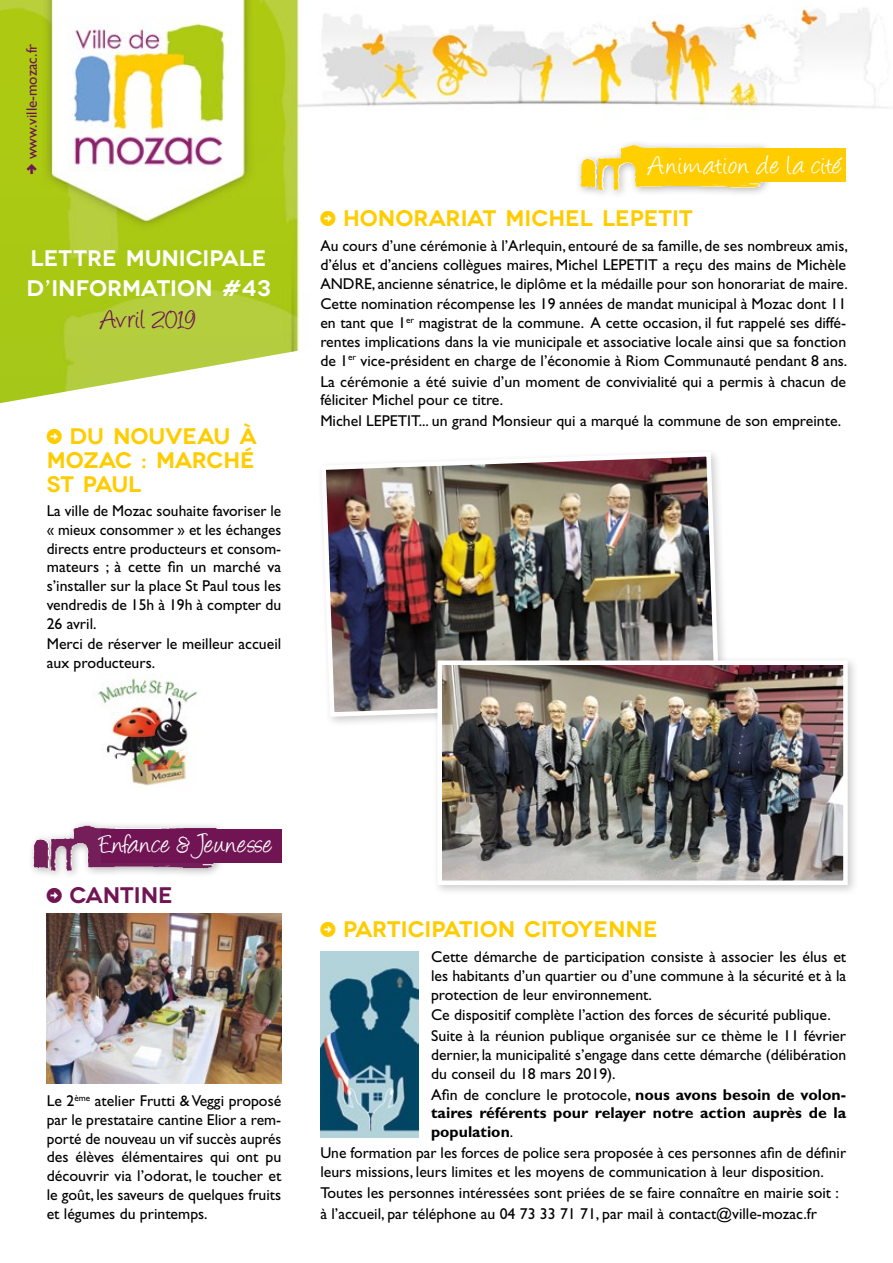
<style>
.page{position:relative;width:893px;height:1263px;background:#fff}
.page>*{position:absolute;margin:0;border:0;box-sizing:border-box;transform-origin:0 0}
.t1{font:30px "Angelina";letter-spacing:.03em;color:#fff}
.t2{font:30px "Angelina";color:#701454}
.t3{font:600 22.5px/24px "Novecentowide";color:#fc0;text-align:justify}
.t4{font:600 22.5px/30px "Novecentowide";color:#fff}
.t5{font:600 22.5px "Novecentowide";color:#701454}
.t6{font:15.75px/18.8px "Gill Sans Std";color:#000}
.t7{font:700 15.75px/18.8px "Gill Sans Std";color:#000;text-align:justify}
.t8{font:15px "Gill Sans";color:#701454}
.s1{font-family:"Iconic Stroke"}
.s2{font-family:"Iconic Stroke";font-weight:400}
.s3{font-weight:400}
</style>
<div class="page">
<img style="left:0;top:0;width:889px;height:403px">
<div style="left:317px;top:447px;width:413px;height:280px;background:#000;opacity:.2"></div>
<img style="left:319px;top:450px;width:403px;height:269px">
<div style="left:432px;top:655px;width:427px;height:241px;background:#000;opacity:.2"></div>
<img style="left:442px;top:665px;width:401px;height:215px">
<div style="left:437px;top:660px;width:411px;height:225px;border:4px solid #fff"></div>
<div style="left:575px;top:139px;width:199px;height:61px;background:#000;opacity:.3"></div>
<img style="left:581px;top:145px;width:183px;height:45px">
<div style="left:665px;top:149px;width:181px;height:33px;background:#fc0"></div>
<img style="left:320px;top:951px;width:98px;height:186px">
<img style="left:97px;top:673px;width:100px;height:113px">
<div style="left:28px;top:819px;width:198px;height:61px;background:#000;opacity:.3"></div>
<img style="left:33px;top:825px;width:184px;height:45px">
<div style="left:101px;top:829px;width:181px;height:33px;background:#701454"></div>
<img style="left:47px;top:913px;width:234px;height:171px">
<p class="t8" style="left:23px;top:174px;width:132px;rotate:-90deg"><span class="s1">4</span> www.ville-mozac.fr</p>
<h2 class="t4" style="left:27px;top:243px;width:246px">LETTRE MUNICIPALE<br>D’INFORMATION #43</h2>
<h1 class="t2" style="left:101px;top:306px;width:97px">Avril 2019</h1>
<h2 class="t3" style="left:47px;top:425px;width:212px"><span class="s2">$</span> DU NOUVEAU À MOZAC : MARCHÉ ST PAUL</h2>
<p class="t6" style="left:47px;top:501px;width:236px;text-align:justify">La ville de Mozac souhaite favoriser le « mieux consommer » et les échanges directs entre producteurs et consom&shy;mateurs ; à cette fin un marché va s’installer sur la place St Paul tous les vendredis de 15h à 19h à compter du 26 avril.</p>
<p class="t6" style="left:47px;top:635px;width:236px">Merci de réserver le meilleur accueil aux producteurs.</p>
<h1 class="t1" style="left:648px;top:152px;width:195px">Animation de la cité</h1>
<h2 class="t3" style="left:320px;top:207px;width:374px"><span class="s2">$</span> HONORARIAT MICHEL LEPETIT</h2>
<p class="t6" style="left:320px;top:236px;width:529px;text-align:justify">Au cours d’une cérémonie à l’Arlequin, entouré de sa famille, de ses nombreux amis, d’élus et d’anciens collègues maires, Michel LEPETIT a reçu des mains de Michèle ANDRE, ancienne sénatrice, le diplôme et la médaille pour son honorariat de maire.</p>
<p class="t6" style="left:320px;top:295px;width:529px;text-align:justify">Cette nomination récompense les 19 années de mandat municipal à Mozac dont 11 en tant que 1<sup>er</sup> magistrat de la commune. A cette occasion, il fut rappelé ses diffé&shy;rentes implications dans la vie municipale et associative locale ainsi que sa fonction de 1<sup>er</sup> vice-président en charge de l’économie à Riom Communauté pendant 8 ans.</p>
<p class="t6" style="left:320px;top:372px;width:527px">La cérémonie a été suivie d’un moment de convivialité qui a permis à chacun de féliciter Michel pour ce titre.</p>
<p class="t6" style="left:320px;top:412px;width:522px">Michel LEPETIT... un grand Monsieur qui a marqué la commune de son empreinte.</p>
<h1 class="t1" style="left:99px;top:831px;width:174px">Enfance &amp; Jeunesse</h1>
<h2 class="t5" style="left:47px;top:881px;width:128px"><span class="s2">$</span> CANTINE</h2>
<p class="t6" style="left:47px;top:1091px;width:236px;text-align:justify">Le 2<sup>ème</sup> atelier Frutti &amp; Veggi proposé par le prestataire cantine Elior a rem&shy;porté de nouveau un vif succès auprés des élèves élémentaires qui ont pu découvrir via l’odorat, le toucher et le goût, les saveurs de quelques fruits et légumes du printemps.</p>
<h2 class="t3" style="left:320px;top:918px;width:339px"><span class="s2">$</span> PARTICIPATION CITOYENNE</h2>
<p class="t6" style="left:431px;top:947px;width:417px;text-align:justify">Cette démarche de participation consiste à associer les élus et les habitants d’un quartier ou d’une commune à la sécurité et à la protection de leur environnement.</p>
<p class="t6" style="left:431px;top:1005px;width:417px;line-height:20.9px">Ce dispositif complète l’action des forces de sécurité publique.<br>Suite à la réunion publique organisée sur ce thème le 11 février</p>
<p class="t6" style="left:431px;top:1045px;width:417px">dernier, la municipalité s’engage dans cette démarche (délibération du conseil du 18 mars 2019).</p>
<p class="t7" style="left:431px;top:1085px;width:417px"><span class="s3">Afin de conclure le protocole,</span> nous avons besoin de volon&shy;taires référents pour relayer notre action auprès de la population<span class="s3">.</span></p>
<p class="t6" style="left:320px;top:1143px;width:527px">Une formation par les forces de police sera proposée à ces personnes afin de définir leurs missions, leurs limites et les moyens de communication à leur disposition.</p>
<p class="t6" style="left:320px;top:1182px;width:520px;line-height:20.9px">Toutes les personnes intéressées sont priées de se faire connaître en mairie soit : à l’accueil, par téléphone au 04 73 33 71 71, par mail à contact@ville-mozac.fr</p>
</div>
